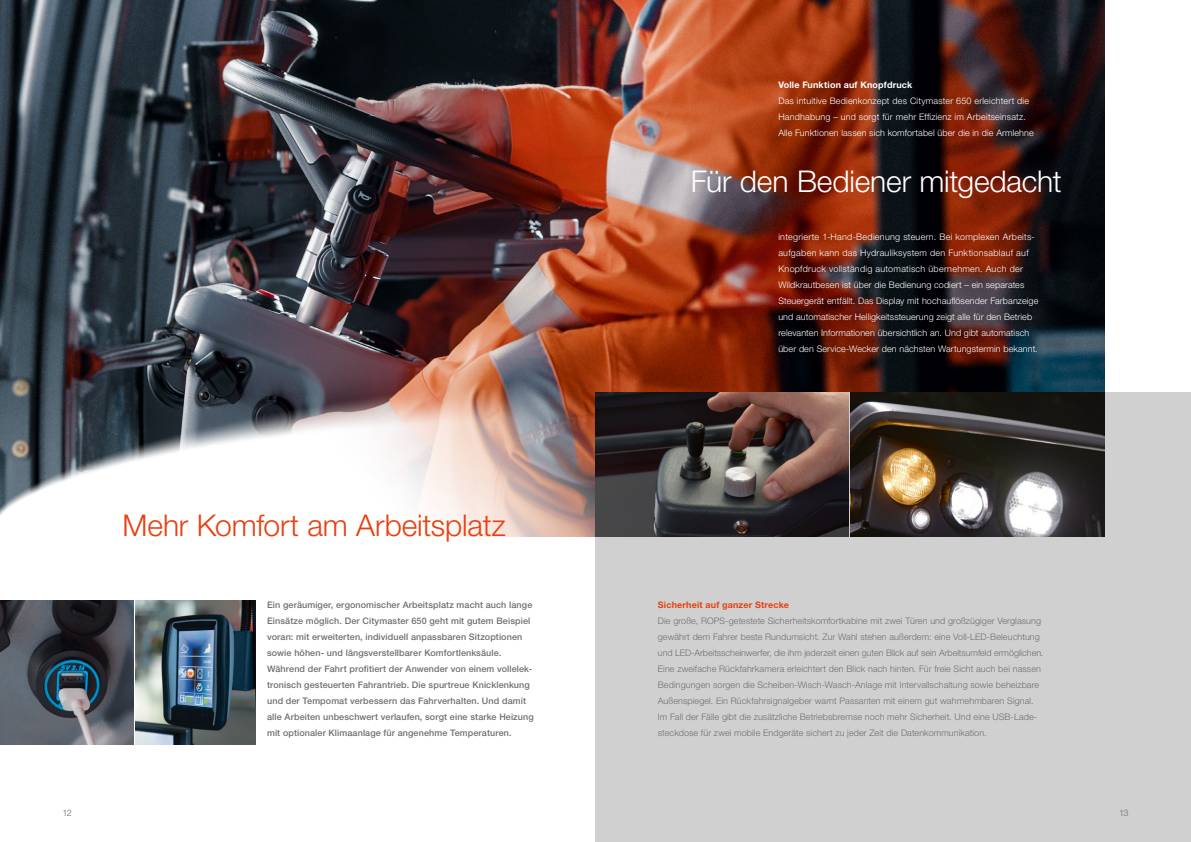
<style>
.page{position:relative;width:1191px;height:842px;background:#fff}
.page>*{position:absolute;margin:0;border:0;box-sizing:border-box;transform-origin:0 0}
.t1{font:300 30px "Helvetica Neue LT Std";letter-spacing:-.005em;color:#e74011}
.t2{font:300 30px "Helvetica Neue LT Std";letter-spacing:-.005em;color:#fff}
.t3{font:300 9px/16px "Helvetica Neue LT Std";letter-spacing:.01em;color:#706f6f}
.t4{font:300 9px/16px "Helvetica Neue LT Std";letter-spacing:.015em;color:#fff}
.t5{font:500 9px/16px "Helvetica Neue LT Std";letter-spacing:.01em;color:#706f6f}
.t6{font:700 9px "Helvetica Neue LT Std";letter-spacing:.02em;color:#fff}
.t7{font:700 9px "Helvetica Neue LT Std";letter-spacing:.02em;color:#e74011}
</style>
<div class="page">
<img style="left:0;top:0;width:1104px;height:392px">
<div style="left:595px;top:392px;width:596px;height:450px;background:#d1d0d0"></div>
<img style="left:0;top:321px;width:691px;height:215px">
<img style="left:595px;top:392px;width:254px;height:144px">
<img style="left:0;top:600px;width:133px;height:144px">
<svg style="left:850px;top:392px;width:254px;height:144px;background:#504942"></svg>
<img style="left:135px;top:600px;width:121px;height:144px">
<p class="t6" style="left:778px;top:79px;width:135px">Volle Funktion auf Knopfdruck</p>
<p class="t4" style="left:778px;top:93px;width:257px">Das intuitive Bedienkonzept des Citymaster 650 erleichtert die<br>Handhabung – und sorgt für mehr Effizienz im Arbeitseinsatz.<br>Alle Funktionen lassen sich komfortabel über die in die Armlehne</p>
<h1 class="t2" style="left:691px;top:163px;width:372px">Für den Bediener mitgedacht</h1>
<h1 class="t1" style="left:123px;top:507px;width:384px">Mehr Komfort am Arbeitsplatz</h1>
<p class="t5" style="left:267px;top:597px;width:268px">Ein geräumiger, ergonomischer Arbeitsplatz macht auch lange Einsätze möglich. Der Citymaster 650 geht mit gutem Beispiel voran: mit erweiterten, individuell anpassbaren Sitzoptionen sowie höhen- und längsverstellbarer Komfortlenksäule.<br>Während der Fahrt profitiert der Anwender von einem vollelek&shy;tronisch gesteuerten Fahrantrieb. Die spurtreue Knicklenkung und der Tempomat verbessern das Fahrverhalten. Und damit alle Arbeiten unbeschwert verlaufen, sorgt eine starke Heizung mit optionaler Klimaanlage für angenehme Temperaturen.</p>
<p class="t4" style="left:778px;top:229px;width:261px">integrierte 1-Hand-Bedienung steuern. Bei komplexen Arbeits&shy;aufgaben kann das Hydrauliksystem den Funktionsablauf auf Knopfdruck vollständig automatisch übernehmen. Auch der Wildkrautbesen ist über die Bedienung codiert – ein separates Steuergerät entfällt. Das Display mit hochauflösender Farbanzeige und automatischer Helligkeitssteuerung zeigt alle für den Betrieb relevanten Informationen übersichtlich an. Und gibt automatisch über den Service-Wecker den nächsten Wartungstermin bekannt.</p>
<p class="t7" style="left:658px;top:599px;width:133px">Sicherheit auf ganzer Strecke</p>
<p class="t3" style="left:658px;top:613px;width:387px">Die große, ROPS-getestete Sicherheitskomfortkabine mit zwei Türen und großzügiger Verglasung gewährt dem Fahrer beste Rundumsicht. Zur Wahl stehen außerdem: eine Voll-LED-Beleuchtung und LED-Arbeitsscheinwerfer, die ihm jederzeit einen guten Blick auf sein Arbeitsumfeld ermöglichen.<br>Eine zweifache Rückfahrkamera erleichtert den Blick nach hinten. Für freie Sicht auch bei nassen Bedingungen sorgen die Scheiben-Wisch-Wasch-Anlage mit Intervallschaltung sowie beheizbare Außenspiegel. Ein Rückfahrsignalgeber warnt Passanten mit einem gut wahrnehmbaren Signal.<br>Im Fall der Fälle gibt die zusätzliche Betriebsbremse noch mehr Sicherheit. Und eine USB-Lade&shy;steckdose für zwei mobile Endgeräte sichert zu jeder Zeit die Datenkommunikation.</p>
<p class="t3" style="left:62px;top:805px;width:11px">12</p>
<p class="t3" style="left:1119px;top:805px;width:11px">13</p>
</div>
